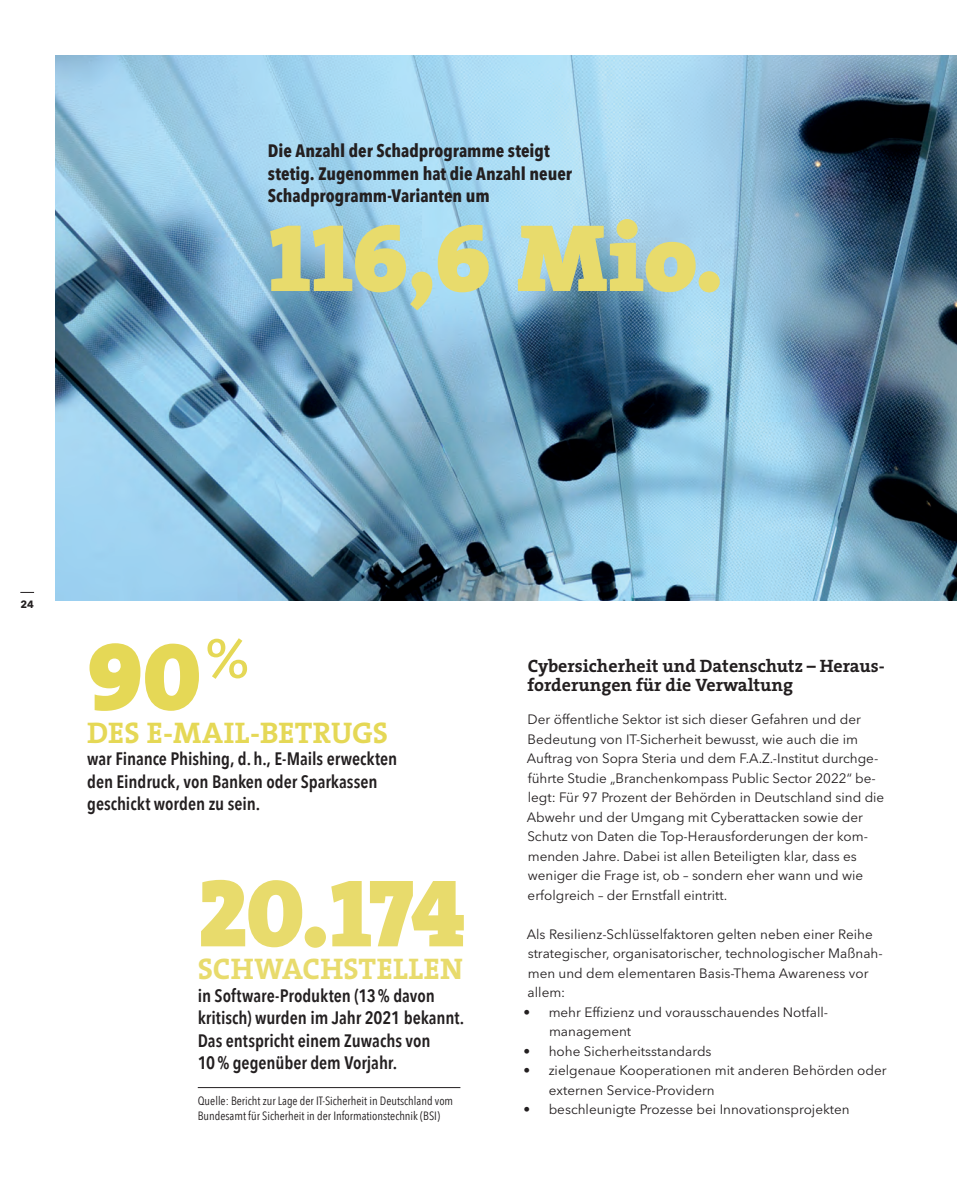
<style>
.page{position:relative;width:957px;height:1191px;background:#fff}
.page>*{position:absolute;margin:0;border:0;box-sizing:border-box;transform-origin:0 0}
.t1{font:96.75px "The Serif 9 Black Black Caps";letter-spacing:-.015em;color:#e8db6c}
.t2{font:96.75px "The Serif 9 Black Black Caps";color:#e5d856}
.t3{font:700 30px "The Serif 7";letter-spacing:.005em;color:#e5d856}
.t4{font:700 30px "The Serif 7";letter-spacing:.01em;color:#e8db6c}
.t5{font:600 18px/22.5px "Avenir Next Condensed";letter-spacing:-.005em;color:#231f20}
.t6{font:700 18px/22.5px "Avenir Next Condensed";letter-spacing:-.005em;color:#231f20}
.t7{font:700 18px/19.5px "The Serif 7";color:#231f20}
.t8{font:13.5px/19.5px "Avenir Next LT Pro";color:#231f20}
.t9{font:12px/15px "Avenir Next Condensed";color:#231f20}
.t10{font:700 10.5px "Avenir Next LT Pro";color:#231f20}
.s1{font-family:"The Serif 9";font-weight:900;font-size:96.6px}
</style>
<div class="page">
<svg style="left:20px;top:592px;width:14px;height:1px"></svg>
<img style="left:55px;top:55px;width:902px;height:546px">
<hr style="left:198px;top:1087px;width:262px;height:1px;background:#231f20">
<h3 class="t6" style="left:268px;top:140px;width:306px">Die Anzahl der Schadprogramme steigt stetig. Zugenommen hat die Anzahl neuer<br>Schadprogramm-Varianten um</h3>
<h1 class="t1" style="left:268px;top:176px;width:457px">116,6 <span class="s1">Mio.</span></h1>
<p class="t10" style="left:20px;top:597px;width:15px">24</p>
<h1 class="t2" style="left:87px;top:595px;width:165px">90<sup>%</sup></h1>
<h2 class="t3" style="left:87px;top:707px;width:302px">DES E-MAIL-BETRUGS</h2>
<h3 class="t5" style="left:87px;top:747px;width:312px">war Finance Phishing, d. h., E-Mails erweckten den Eindruck, von Banken oder Sparkassen geschickt worden zu sein.</h3>
<h1 class="t1" style="left:198px;top:831px;width:269px">20.174</h1>
<h2 class="t4" style="left:198px;top:944px;width:267px">SCHWACHSTELLEN</h2>
<h3 class="t5" style="left:198px;top:983px;width:268px">in Software-Produkten (13% davon kritisch) wurden im Jahr 2021 bekannt.<br>Das entspricht einem Zuwachs von 10% gegenüber dem Vorjahr.</h3>
<p class="t9" style="left:198px;top:1092px;width:257px">Quelle: Bericht zur Lage der IT-Sicherheit in Deutschland vom<br>Bundesamt für Sicherheit in der Informationstechnik (BSI)</p>
<h3 class="t7" style="left:527px;top:655px;width:359px">Cybersicherheit und Datenschutz – Heraus&shy;forderungen für die Verwaltung</h3>
<p class="t8" style="left:527px;top:709px;width:359px">Der öffentliche Sektor ist sich dieser Gefahren und der Bedeutung von IT-Sicherheit bewusst, wie auch die im Auftrag von Sopra Steria und dem F.A.Z.-Institut durchge&shy;führte Studie „Branchenkompass Public Sector 2022“ be&shy;legt: Für 97 Prozent der Behörden in Deutschland sind die Abwehr und der Umgang mit Cyberattacken sowie der Schutz von Daten die Top-Herausforderungen der kom&shy;menden Jahre. Dabei ist allen Beteiligten klar, dass es weniger die Frage ist, ob – sondern eher wann und wie erfolgreich – der Ernstfall eintritt.</p>
<p class="t8" style="left:527px;top:924px;width:357px">Als Resilienz-Schlüsselfaktoren gelten neben einer Reihe strategischer, organisatorischer, technologischer Maßnah&shy;men und dem elementaren Basis-Thema Awareness vor allem:</p>
<p class="t8" style="left:549px;top:1002px;width:279px;text-indent:-25px">• mehr Effizienz und vorausschauendes Notfall&shy;management</p>
<p class="t8" style="left:523px;top:1041px;width:189px">• hohe Sicherheitsstandards</p>
<p class="t8" style="left:549px;top:1060px;width:339px;text-indent:-25px">• zielgenaue Kooperationen mit anderen Behörden oder externen Service-Providern</p>
<p class="t8" style="left:523px;top:1099px;width:328px">• beschleunigte Prozesse bei Innovationsprojekten</p>
</div>
